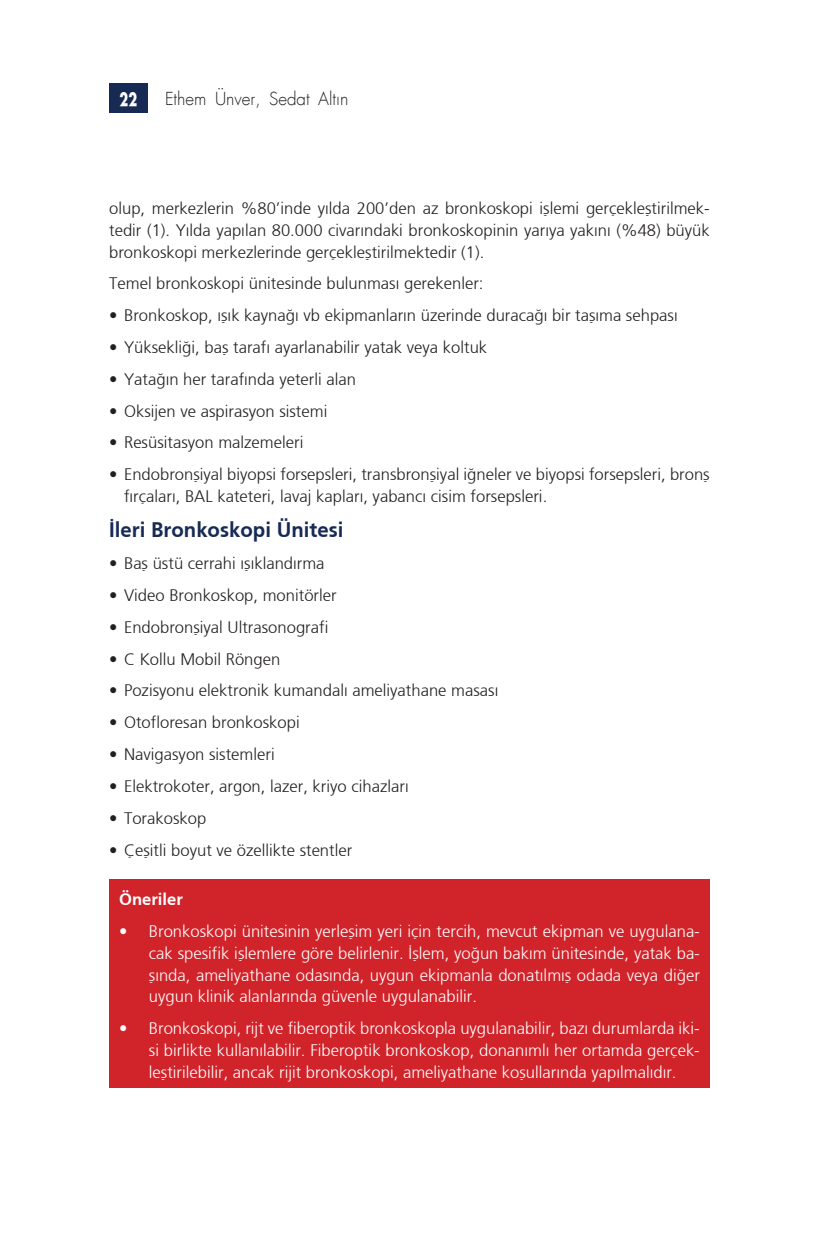
<style>
.page{position:relative;width:819px;height:1241px;background:#fff}
.page>*{position:absolute;margin:0;border:0;box-sizing:border-box;transform-origin:0 0}
.t1{font:700 21px "Frutiger";color:#172a54}
.t2{font:700 17.85px "Futura";color:#fff;scale:.72 1}
.t3{font:300 17.5px "Futura";color:#231f20}
.t4{font:300 16.62px/21.9px "Frutiger";color:#231f20;text-align:justify}
.t5{font:300 16.62px/21.9px "Frutiger";color:#fff;text-align:justify}
.t6{font:700 16.62px "Frutiger";color:#fff}
</style>
<div class="page">
<div style="left:109px;top:83px;width:39px;height:30px;background:#172a54"></div>
<div style="left:109px;top:879px;width:600px;height:208px;background:#d1232a"></div>
<p class="t2" style="left:119px;top:86px;width:26px">22</p>
<p class="t3" style="left:165px;top:87px;width:185px">Ethem Ünver, Sedat Altın</p>
<p class="t4" style="left:109px;top:197px;width:602px">olup, merkezlerin %80’inde yılda 200’den az bronkoskopi işlemi gerçekleştirilmek&shy;tedir (1). Yılda yapılan 80.000 civarındaki bronkoskopinin yarıya yakını (%48) büyük bronkoskopi merkezlerinde gerçekleştirilmektedir (1).</p>
<p class="t4" style="left:109px;top:272px;width:376px">Temel bronkoskopi ünitesinde bulunması gerekenler:</p>
<p class="t4" style="left:109px;top:304px;width:570px">• Bronkoskop, ışık kaynağı vb ekipmanların üzerinde duracağı bir taşıma sehpası</p>
<p class="t4" style="left:109px;top:336px;width:379px">• Yüksekliği, baş tarafı ayarlanabilir yatak veya koltuk</p>
<p class="t4" style="left:109px;top:368px;width:248px">• Yatağın her tarafında yeterli alan</p>
<p class="t4" style="left:109px;top:400px;width:220px">• Oksijen ve aspirasyon sistemi</p>
<p class="t4" style="left:109px;top:431px;width:196px">• Resüsitasyon malzemeleri</p>
<p class="t4" style="left:124px;top:463px;width:587px;text-indent:-15px">• Endobronşiyal biyopsi forsepsleri, transbronşiyal iğneler ve biyopsi forsepsleri, bronş fırçaları, BAL kateteri, lavaj kapları, yabancı cisim forsepsleri.</p>
<p class="t1" style="left:109px;top:517px;width:236px">İleri Bronkoskopi Ünitesi</p>
<p class="t4" style="left:109px;top:552px;width:217px">• Baş üstü cerrahi ışıklandırma</p>
<p class="t4" style="left:109px;top:584px;width:229px">• Video Bronkoskop, monitörler</p>
<p class="t4" style="left:109px;top:616px;width:221px">• Endobronşiyal Ultrasonografi</p>
<p class="t4" style="left:109px;top:647px;width:173px">• C Kollu Mobil Röngen</p>
<p class="t4" style="left:109px;top:679px;width:390px">• Pozisyonu elektronik kumandalı ameliyathane masası</p>
<p class="t4" style="left:109px;top:711px;width:192px">• Otofloresan bronkoskopi</p>
<p class="t4" style="left:109px;top:743px;width:167px">• Navigasyon sistemleri</p>
<p class="t4" style="left:109px;top:775px;width:301px">• Elektrokoter, argon, lazer, kriyo cihazları</p>
<p class="t4" style="left:109px;top:806px;width:99px">• Torakoskop</p>
<p class="t4" style="left:109px;top:838px;width:244px">• Çeşitli boyut ve özellikte stentler</p>
<p class="t6" style="left:119px;top:889px;width:65px">Öneriler</p>
<p class="t5" style="left:149px;top:919px;width:552px;text-indent:-30px">• Bronkoskopi ünitesinin yerleşim yeri için tercih, mevcut ekipman ve uygulana&shy;cak spesifik işlemlere göre belirlenir. İşlem, yoğun bakım ünitesinde, yatak ba&shy;şında, ameliyathane odasında, uygun ekipmanla donatılmış odada veya diğer uygun klinik alanlarında güvenle uygulanabilir.</p>
<p class="t5" style="left:149px;top:1017px;width:552px;text-indent:-30px">• Bronkoskopi, rijt ve fiberoptik bronkoskopla uygulanabilir, bazı durumlarda iki&shy;si birlikte kullanılabilir. Fiberoptik bronkoskop, donanımlı her ortamda gerçek&shy;leştirilebilir, ancak rijit bronkoskopi, ameliyathane koşullarında yapılmalıdır.</p>
</div>
